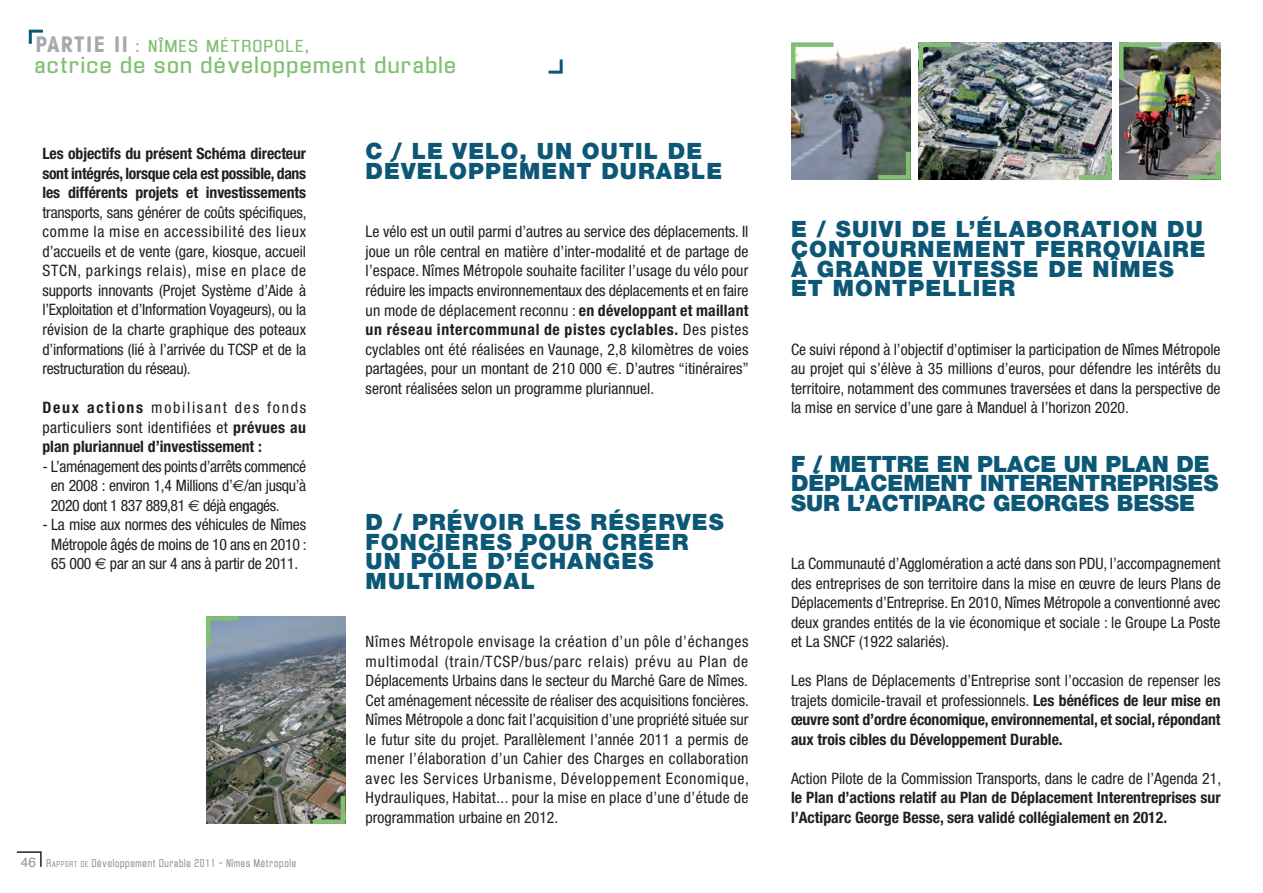
<style>
.page{position:relative;width:1263px;height:893px;background:#fff}
.page>*{position:absolute;margin:0;border:0;box-sizing:border-box;transform-origin:0 0}
.t1{font:900 22.5px/19.5px "Helvetica Neue";letter-spacing:.05em;color:#0b5775}
.t2{font:900 22.5px/19.5px "Helvetica Neue";color:#0b5775}
.t3{font:21.45px "Enigmatic";letter-spacing:.075em;color:#81c073}
.t4{font:16.2px "Enigmatic";letter-spacing:.1em;color:#81c073}
.t5{font:condensed 15.75px/19.5px "Helvetica Neue";color:#231f20;text-align:justify}
.t6{font:700 condensed 15.75px/19.5px "Helvetica Neue";color:#231f20;text-align:justify}
.t7{font:10.5px "Enigmatic";letter-spacing:.1em;color:#939598;scale:.76 1}
.s1{font-family:"Avant Garde IT Cby BT";font-weight:700;font-stretch:condensed;font-size:21.45px;color:#a8a9ad}
.s2{font-size:21.45px;color:#a8a9ad}
.s3{font-size:21.45px}
.s4{font-weight:400}
.s5{font-family:"Euro Sans";font-stretch:normal}
.s6{font-family:"Helvetica";font-size:13.5px}
.s7{font-size:7.8px}
.s8{font-weight:700}
</style>
<div class="page">
<svg style="left:16px;top:851px;width:26px;height:16px"></svg>
<svg style="left:28px;top:29px;width:15px;height:15px"></svg>
<svg style="left:548px;top:59px;width:15px;height:15px"></svg>
<img style="left:206px;top:616px;width:139px;height:207px">
<svg style="left:206px;top:616px;width:37px;height:32px"></svg>
<svg style="left:308px;top:791px;width:38px;height:33px"></svg>
<img style="left:918px;top:42px;width:193px;height:137px">
<svg style="left:918px;top:42px;width:37px;height:33px"></svg>
<svg style="left:1074px;top:147px;width:38px;height:33px"></svg>
<img style="left:1119px;top:42px;width:101px;height:137px">
<img style="left:1119px;top:42px;width:47px;height:41px">
<img style="left:791px;top:46px;width:119px;height:133px">
<svg style="left:791px;top:42px;width:47px;height:41px"></svg>
<svg style="left:1183px;top:147px;width:38px;height:33px"></svg>
<svg style="left:873px;top:147px;width:38px;height:33px"></svg>
<p class="t4" style="left:35px;top:40px;width:276px"><span class="s1">PARTIE II</span> <span class="s2">:</span> NÎMES MÉTROPOLE<span class="s3">,</span></p>
<h2 class="t3" style="left:35px;top:57px;width:423px">actrice de son développement durable</h2>
<p class="t6" style="left:42px;top:144px;width:265px">Les objectifs du présent Schéma directeur sont intégrés, lorsque cela est possible, dans les différents projets et investissements</p>
<p class="t5" style="left:42px;top:202px;width:266px">transports, sans générer de coûts spécifiques, comme la mise en accessibilité des lieux d’accueils et de vente (gare, kiosque, accueil STCN, parkings relais), mise en place de supports innovants (Projet Système d’Aide à l’Exploitation et d’Information Voyageurs), ou la révision de la charte graphique des poteaux d’informations (lié à l’arrivée du TCSP et de la restructuration du réseau).</p>
<p class="t6" style="left:42px;top:397px;width:265px">Deux actions <span class="s4">mobilisant des fonds particuliers sont identifiées et</span> prévues au plan pluriannuel d’investissement :</p>
<p class="t5" style="left:51px;top:456px;width:257px;text-indent:-8px">- L’aménagement des points d’arrêts commencé en 2008 : environ 1,4 Millions d’<span class="s5">€</span>/an jusqu’à 2020 dont 1 837 889,81 <span class="s5">€</span> déjà engagés.</p>
<p class="t5" style="left:42px;top:514px;width:266px;text-align:center">- La mise aux normes des véhicules de Nîmes<br>Métropole âgés de moins de 10 ans en 2010 :<br>65 000 <span class="s5">€</span> par an sur 4 ans à partir de 2011.</p>
<p class="t7" style="left:21px;top:858px;width:364px"><span class="s6">46</span> R<span class="s7">APPORT DE</span> Développement Durable 2011 - Nîmes Métropole</p>
<h1 class="t1" style="left:366px;top:143px;width:358px">C / LE VELO, UN OUTIL DE<br>DÉVELOPPEMENT DURABLE</h1>
<p class="t5" style="left:366px;top:222px;width:385px">Le vélo est un outil parmi d’autres au service des déplacements. Il joue un rôle central en matière d’inter-modalité et de partage de l’espace. Nîmes Métropole souhaite faciliter l’usage du vélo pour réduire les impacts environnementaux des déplacements et en faire un mode de déplacement reconnu : <span class="s8">en développant et maillant un réseau intercommunal de pistes cyclables.</span> Des pistes cyclables ont été réalisées en Vaunage, 2,8 kilomètres de voies partagées, pour un montant de 210 000 <span class="s5">€</span>. D’autres “itinéraires” seront réalisées selon un programme pluriannuel.</p>
<h1 class="t1" style="left:791px;top:221px;width:416px">E / SUIVI DE L’ÉLABORATION DU<br>CONTOURNEMENT FERROVIAIRE<br>À GRANDE VITESSE DE NÎMES<br>ET MONTPELLIER</h1>
<p class="t5" style="left:791px;top:339px;width:431px">Ce suivi répond à l’objectif d’optimiser la participation de Nîmes Métropole au projet qui s’élève à 35 millions d’euros, pour défendre les intérêts du territoire, notamment des communes traversées et dans la perspective de la mise en service d’une gare à Manduel à l’horizon 2020.</p>
<h1 class="t2" style="left:791px;top:455px;width:429px">F / METTRE EN PLACE UN PLAN DE<br>DÉPLACEMENT INTERENTREPRISES<br>SUR L’ACTIPARC GEORGES BESSE</h1>
<h1 class="t1" style="left:366px;top:514px;width:359px">D / PRÉVOIR LES RÉSERVES<br>FONCIÈRES POUR CRÉER<br>UN PÔLE D’ÉCHANGES<br>MULTIMODAL</h1>
<p class="t5" style="left:791px;top:553px;width:431px">La Communauté d’Agglomération a acté dans son PDU, l’accompagnement des entreprises de son territoire dans la mise en œuvre de leurs Plans de Déplacements d’Entreprise. En 2010, Nîmes Métropole a conventionné avec deux grandes entités de la vie économique et sociale : le Groupe La Poste et La SNCF (1922 salariés).</p>
<p class="t6" style="left:791px;top:670px;width:431px"><span class="s4">Les Plans de Déplacements d’Entreprise sont l’occasion de repenser les trajets domicile-travail et professionnels.</span> Les bénéfices de leur mise en œuvre sont d’ordre économique, environnemental, et social, répondant aux trois cibles du Développement Durable.</p>
<p class="t5" style="left:791px;top:768px;width:432px">Action Pilote de la Commission Transports, dans le cadre de l’Agenda 21,</p>
<p class="t6" style="left:791px;top:787px;width:431px">le Plan d’actions relatif au Plan de Déplacement Interentreprises sur l’Actiparc George Besse, sera validé collégialement en 2012.</p>
<p class="t5" style="left:366px;top:631px;width:385px">Nîmes Métropole envisage la création d’un pôle d’échanges multimodal (train/TCSP/bus/parc relais) prévu au Plan de Déplacements Urbains dans le secteur du Marché Gare de Nîmes.<br>Cet aménagement nécessite de réaliser des acquisitions foncières.<br>Nîmes Métropole a donc fait l’acquisition d’une propriété située sur le futur site du projet. Parallèlement l’année 2011 a permis de mener l’élaboration d’un Cahier des Charges en collaboration avec les Services Urbanisme, Développement Economique, Hydrauliques, Habitat... pour la mise en place d’une d’étude de programmation urbaine en 2012.</p>
</div>
